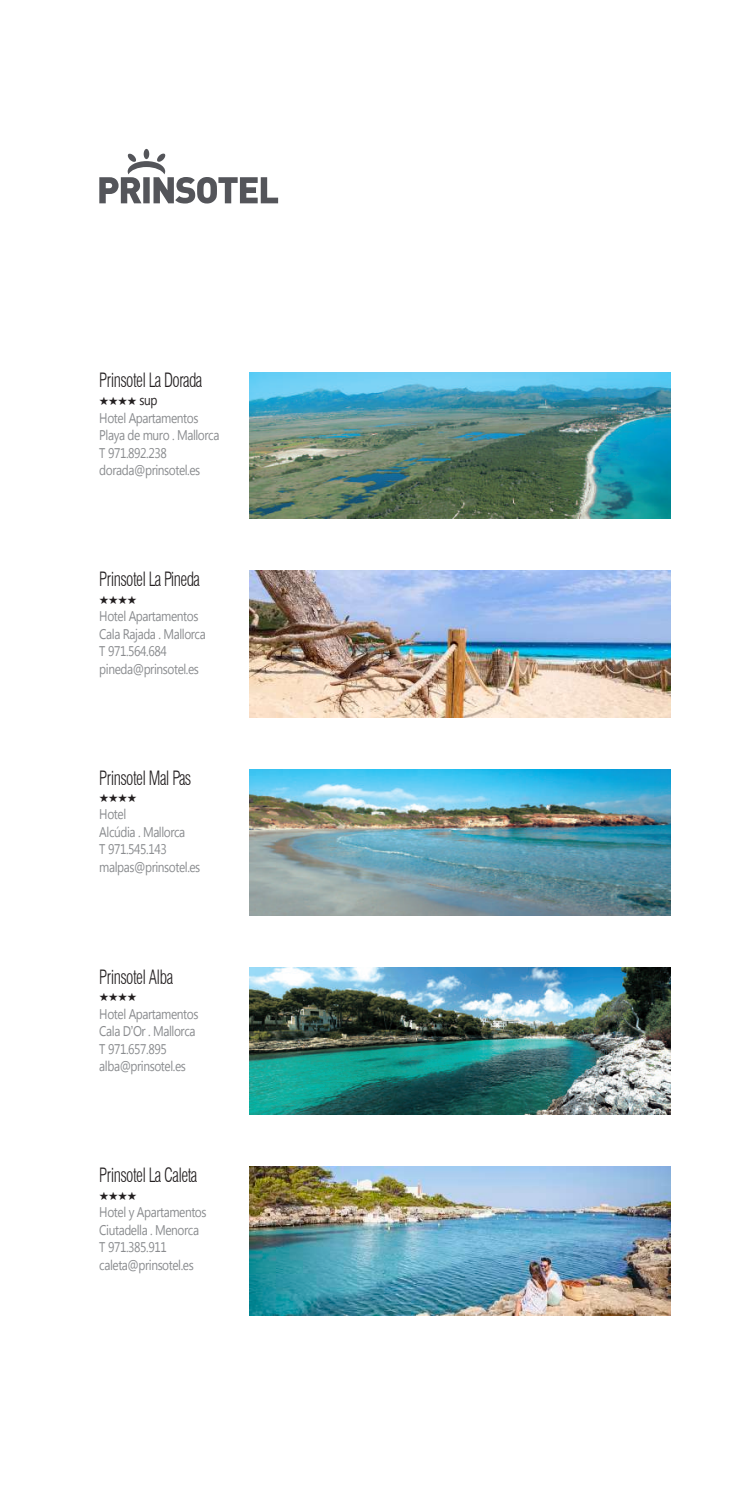
<style>
.page{position:relative;width:745px;height:1489px;background:#fff}
.page>*{position:absolute;margin:0;border:0;box-sizing:border-box;transform-origin:0 0}
.t1{font:300 condensed 19.25px "Swiss 721 BT";letter-spacing:-.035em;color:#231f20;scale:.85 1}
.t2{font:14px/17.5px "Microsoft Tai Le";letter-spacing:-.035em;color:#8a8c8f;scale:.85 1}
.t3{font:11.9px "Zapf Dingbats";color:#231f20}
.s1{color:#231f20}
.s2{font-family:"Helvetica"}
</style>
<div class="page">
<svg style="left:99px;top:149px;width:179px;height:54px"></svg>
<img style="left:250px;top:372px;width:420px;height:146px">
<img style="left:250px;top:570px;width:420px;height:147px">
<img style="left:250px;top:769px;width:420px;height:146px">
<img style="left:250px;top:967px;width:420px;height:147px">
<img style="left:250px;top:1166px;width:420px;height:149px">
<h1 class="t1" style="left:99px;top:369px;width:123px">Prinsotel La Dorada</h1>
<p class="t2" style="left:99px;top:392px;width:143px"><span class="s1">★★★★ sup<br></span>Hotel Apartamentos<br>Playa de muro . Mallorca<br>T 971.892.238 dorada@prinsotel.es</p>
<h1 class="t1" style="left:99px;top:567px;width:120px">Prinsotel La Pineda</h1>
<p class="t3" style="left:99px;top:593px;width:39px">★★★★</p>
<p class="t2" style="left:99px;top:608px;width:127px">Hotel Apartamentos<br>Cala Rajada . Mallorca<br>T 971.564.684 pineda@prinsotel.es</p>
<h1 class="t1" style="left:99px;top:766px;width:110px">Prinsotel Mal Pas</h1>
<p class="t3" style="left:99px;top:792px;width:39px">★★★★</p>
<p class="t2" style="left:99px;top:806px;width:120px">Hotel<br>Alcúdia . Mallorca<br>T 971.545.143 malpas@prinsotel.es</p>
<h1 class="t1" style="left:99px;top:965px;width:88px">Prinsotel Alba</h1>
<p class="t3" style="left:99px;top:991px;width:39px">★★★★</p>
<p class="t2" style="left:99px;top:1005px;width:118px">Hotel Apartamentos<br>Cala D<span class="s2">’</span>Or . Mallorca<br>T 971.657.895 alba@prinsotel.es</p>
<h1 class="t1" style="left:99px;top:1163px;width:117px">Prinsotel La Caleta</h1>
<p class="t3" style="left:99px;top:1189px;width:39px">★★★★</p>
<p class="t2" style="left:99px;top:1204px;width:128px">Hotel y Apartamentos<br>Ciutadella . Menorca<br>T 971.385.911 caleta@prinsotel.es</p>
</div>
